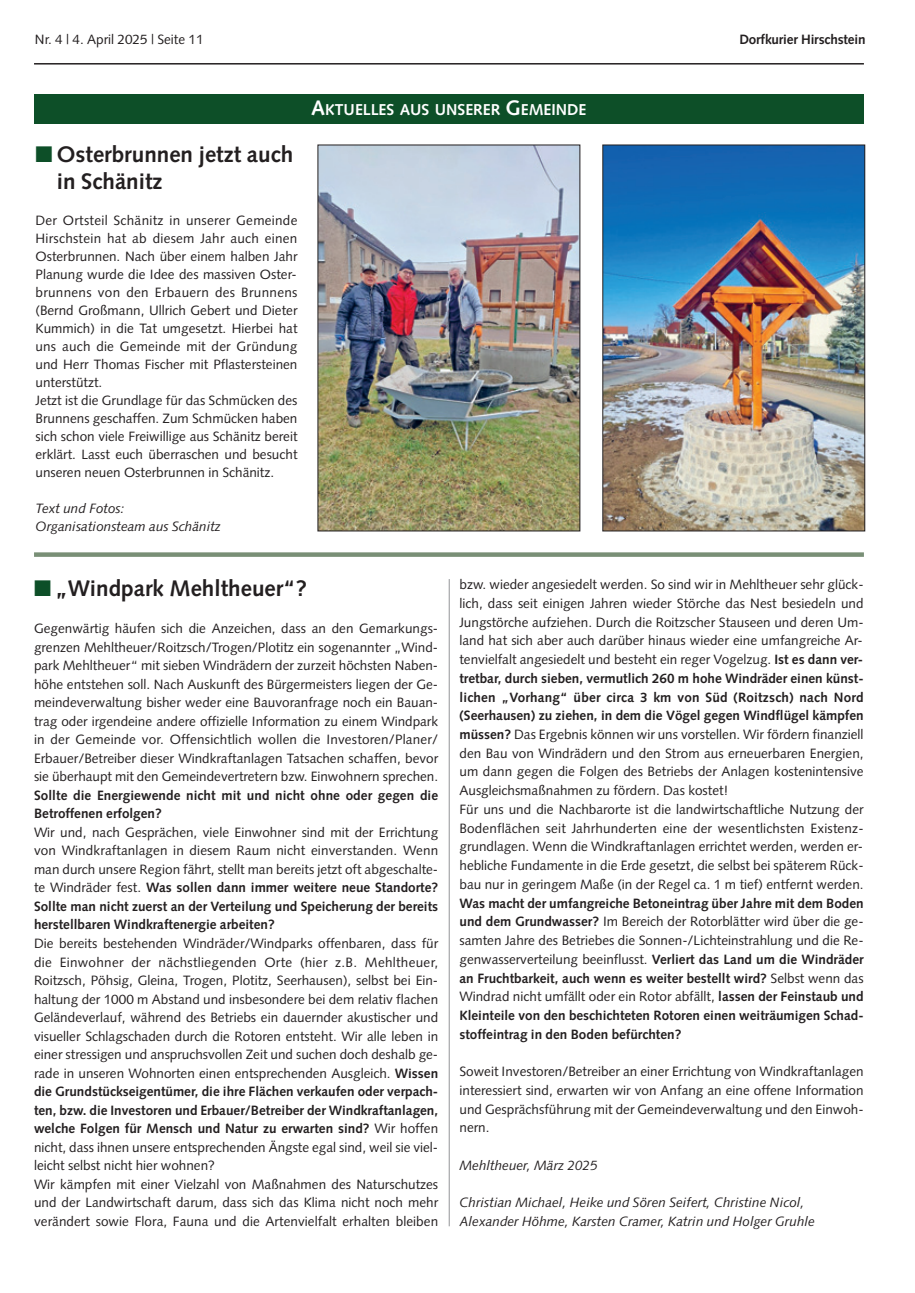
<style>
.page{position:relative;width:915px;height:1293px;background:#fff}
.page>*{position:absolute;margin:0;border:0;box-sizing:border-box;transform-origin:0 0}
.t1{font:700 22.5px/26.8px "Syntax";color:#231f20}
.t2{font:700 15.75px "Syntax";color:#fff}
.t3{font:13.5px/18.5px "Syntax";color:#231f20;text-align:justify}
.t4{font:700 13.5px/18.8px "Syntax";color:#231f20}
.t5{font:italic 13.5px/18.8px "Syntax";color:#231f20}
.s1{color:#0d4f28}
.s2{font-size:21px}
.s3{font-weight:700}
.s4{font-weight:400}
</style>
<div class="page">
<hr style="left:34px;top:63px;width:829px;height:2px;background:#231f20">
<div style="left:34px;top:95px;width:829px;height:29px;background:#0d4f28"></div>
<hr style="left:448px;top:579px;width:1px;height:647px;background:#939598">
<div style="left:34px;top:552px;width:829px;height:5px;background:#798f76"></div>
<img style="left:319px;top:147px;width:259px;height:382px">
<div style="left:317px;top:145px;width:263px;height:386px;border:1px solid #231f20"></div>
<img style="left:604px;top:147px;width:258px;height:382px">
<p class="t3" style="left:35px;top:31px;width:170px">Nr. 4 | 4. April 2025 | Seite 11</p>
<p class="t4" style="left:739px;top:31px;width:128px">Dorfkurier Hirschstein</p>
<h1 class="t1" style="left:57px;top:143px;width:238px;text-indent:-21px"><span class="s1">■</span> Osterbrunnen jetzt auch in Schänitz</h1>
<p class="t3" style="left:36px;top:212px;width:263px;line-height:18px;text-align:left">Der Ortsteil Schänitz in unserer Gemeinde Hirschstein hat ab diesem Jahr auch einen Osterbrunnen. Nach über einem halben Jahr Planung wurde die Idee des massiven Oster&shy;brunnens von den Erbauern des Brunnens (Bernd Großmann, Ullrich Gebert und Dieter Kummich) in die Tat umgesetzt. Hierbei hat uns auch die Gemeinde mit der Gründung und Herr Thomas Fischer mit Pflastersteinen unterstützt.<br>Jetzt ist die Grundlage für das Schmücken des Brunnens geschaffen. Zum Schmücken haben sich schon viele Freiwillige aus Schänitz bereit erklärt. Lasst euch überraschen und besucht unseren neuen Osterbrunnen in Schänitz.</p>
<p class="t5" style="left:36px;top:500px;width:187px;line-height:18px">Text und Fotos:<br>Organisationsteam aus Schänitz</p>
<p class="t2" style="left:311px;top:103px;width:277px"><span class="s2">A</span>KTUELLES AUS UNSERER <span class="s2">G</span>EMEINDE</p>
<h1 class="t1" style="left:34px;top:577px;width:274px"><span class="s1">■</span> „Windpark Mehltheuer“?</h1>
<p class="t3" style="left:34px;top:620px;width:405px">Gegenwärtig häufen sich die Anzeichen, dass an den Gemarkungs&shy;grenzen Mehltheuer/Roitzsch/Trogen/Plotitz ein sogenannter „Wind&shy;park Mehltheuer“ mit sieben Windrädern der zurzeit höchsten Naben&shy;höhe entstehen soll. Nach Auskunft des Bürgermeisters liegen der Ge&shy;meindeverwaltung bisher weder eine Bauvoranfrage noch ein Bauan&shy;trag oder irgendeine andere offizielle Information zu einem Windpark in der Gemeinde vor. Offensichtlich wollen die Investoren/Planer/ Erbauer/Betreiber dieser Windkraftanlagen Tatsachen schaffen, bevor sie überhaupt mit den Gemeindevertretern bzw. Einwohnern sprechen.</p>
<p class="t4" style="left:34px;top:787px;width:405px">Sollte die Energiewende nicht mit und nicht ohne oder gegen die<br>Betroffenen erfolgen?</p>
<p class="t3" style="left:34px;top:824px;width:405px">Wir und, nach Gesprächen, viele Einwohner sind mit der Errichtung von Windkraftanlagen in diesem Raum nicht einverstanden. Wenn man durch unsere Region fährt, stellt man bereits jetzt oft abgeschalte&shy;te Windräder fest. <span class="s3">Was sollen dann immer weitere neue Standorte?<br>Sollte man nicht zuerst an der Verteilung und Speicherung der bereits herstellbaren Windkraftenergie arbeiten?</span></p>
<p class="t3" style="left:34px;top:935px;width:405px;text-align:left">Die bereits bestehenden Windräder/Windparks offenbaren, dass für die Einwohner der nächstliegenden Orte (hier z.B. Mehltheuer, Roitzsch, Pöhsig, Gleina, Trogen, Plotitz, Seerhausen), selbst bei Ein&shy;haltung der 1000 m Abstand und insbesondere bei dem relativ flachen Geländeverlauf, während des Betriebs ein dauernder akustischer und visueller Schlagschaden durch die Rotoren entsteht. Wir alle leben in einer stressigen und anspruchsvollen Zeit und suchen doch deshalb ge&shy;rade in unseren Wohnorten einen entsprechenden Ausgleich. <span class="s3">Wissen die Grundstückseigentümer, die ihre Flächen verkaufen oder verpach&shy;ten, bzw. die Investoren und Erbauer/Betreiber der Windkraftanlagen, welche Folgen für Mensch und Natur zu erwarten sind?</span> Wir hoffen nicht, dass ihnen unsere entsprechenden Ängste egal sind, weil sie viel&shy;leicht selbst nicht hier wohnen?<br>Wir kämpfen mit einer Vielzahl von Maßnahmen des Naturschutzes und der Landwirtschaft darum, dass sich das Klima nicht noch mehr verändert sowie Flora, Fauna und die Artenvielfalt erhalten bleiben</p>
<p class="t3" style="left:459px;top:576px;width:405px;text-align:left">bzw. wieder angesiedelt werden. So sind wir in Mehltheuer sehr glück&shy;lich, dass seit einigen Jahren wieder Störche das Nest besiedeln und Jungstörche aufziehen. Durch die Roitzscher Stauseen und deren Um&shy;land hat sich aber auch darüber hinaus wieder eine umfangreiche Ar&shy;tenvielfalt angesiedelt und besteht ein reger Vogelzug. <span class="s3">Ist es dann ver&shy;tretbar, durch sieben, vermutlich 260 m hohe Windräder einen künst&shy;lichen „Vorhang“ über circa 3 km von Süd (Roitzsch) nach Nord (Seerhausen) zu ziehen, in dem die Vögel gegen Windflügel kämpfen müssen?</span> Das Ergebnis können wir uns vorstellen. Wir fördern finanziell den Bau von Windrädern und den Strom aus erneuerbaren Energien, um dann gegen die Folgen des Betriebs der Anlagen kostenintensive Ausgleichsmaßnahmen zu fördern. Das kostet!<br>Für uns und die Nachbarorte ist die landwirtschaftliche Nutzung der Bodenflächen seit Jahrhunderten eine der wesentlichsten Existenz&shy;grundlagen. Wenn die Windkraftanlagen errichtet werden, werden er&shy;hebliche Fundamente in die Erde gesetzt, die selbst bei späterem Rück&shy;bau nur in geringem Maße (in der Regel ca. 1 m tief) entfernt werden.</p>
<p class="t4" style="left:459px;top:895px;width:405px;text-align:justify">Was macht der umfangreiche Betoneintrag über Jahre mit dem Boden und dem Grundwasser? <span class="s4">Im Bereich der Rotorblätter wird über die ge&shy;samten Jahre des Betriebes die Sonnen-/Lichteinstrahlung und die Re&shy;genwasserverteilung beeinflusst.</span> Verliert das Land um die Windräder an Fruchtbarkeit, auch wenn es weiter bestellt wird? <span class="s4">Selbst wenn das Windrad nicht umfällt oder ein Rotor abfällt,</span> lassen der Feinstaub und Kleinteile von den beschichteten Rotoren einen weiträumigen Schad&shy;stoffeintrag in den Boden befürchten?</p>
<p class="t3" style="left:459px;top:1063px;width:405px">Soweit Investoren/Betreiber an einer Errichtung von Windkraftanlagen interessiert sind, erwarten wir von Anfang an eine offene Information und Gesprächsführung mit der Gemeindeverwaltung und den Einwoh&shy;nern.</p>
<p class="t5" style="left:459px;top:1157px;width:140px">Mehltheuer, März 2025</p>
<p class="t5" style="left:459px;top:1194px;width:357px">Christian Michael, Heike und Sören Seifert, Christine Nicol,<br>Alexander Höhme, Karsten Cramer, Katrin und Holger Gruhle</p>
</div>
